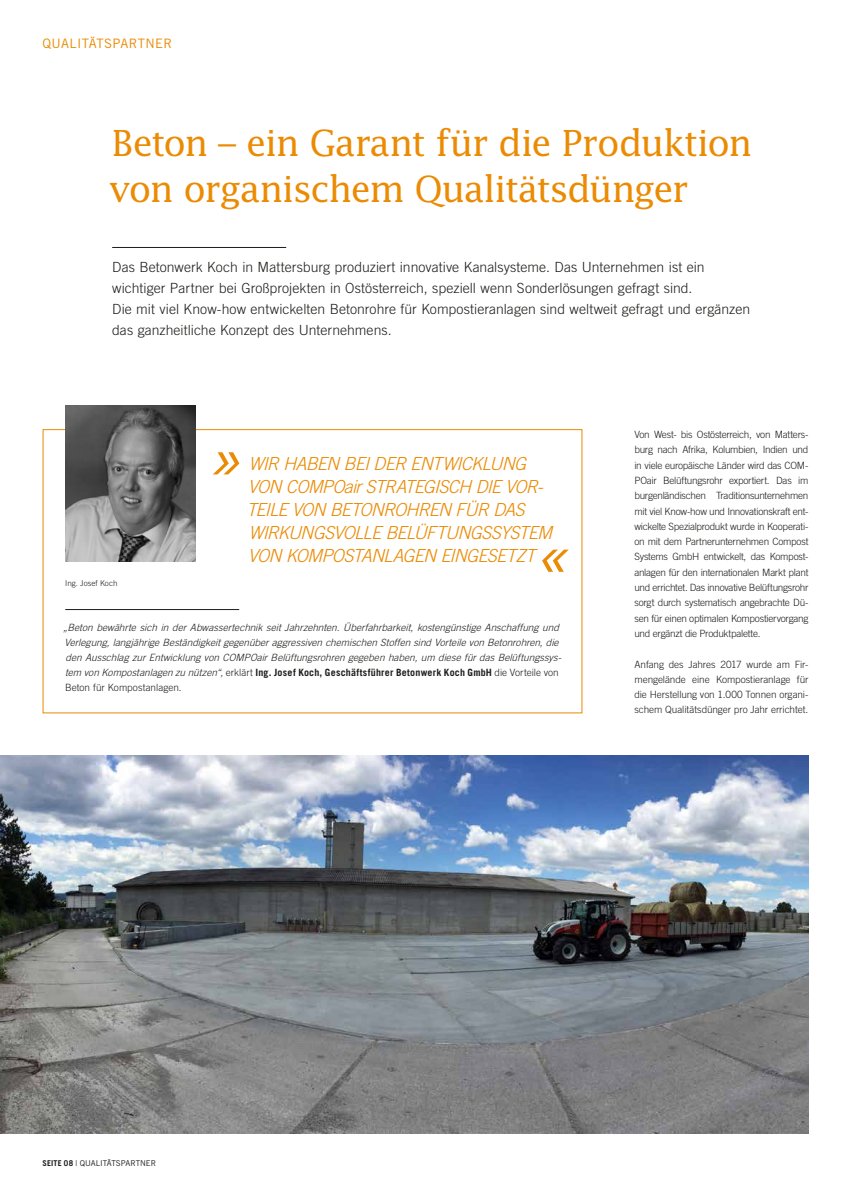
<style>
.page{position:relative;width:851px;height:1191px;background:#fff}
.page>*{position:absolute;margin:0;border:0;box-sizing:border-box;transform-origin:0 0}
.t1{font:36px/46px "Lucida Std";letter-spacing:-.035em;color:#eb8b03}
.t2{font:italic 300 18px/23px "Trade Gothic LT";color:#eb8b03}
.t3{font:300 14px/21px "Trade Gothic LT";letter-spacing:.005em;color:#1d1d1b}
.t4{font:13px "Trade Gothic LT";letter-spacing:.025em;color:#eb8b03}
.t5{font:300 10px/15.3px "Trade Gothic LT";letter-spacing:-.015em;color:#1d1d1b;text-align:justify}
.t6{font:italic 300 10px/15px "Trade Gothic LT";color:#1d1d1b}
.t7{font:8px "Trade Gothic LT";letter-spacing:-.005em;color:#1d1d1b}
.t8{font:300 8px "Trade Gothic LT";color:#1d1d1b}
.s1{font-style:normal}
.s2{font-weight:700;font-style:normal}
.s3{font-weight:700}
</style>
<div class="page">
<hr style="left:112px;top:247px;width:174px;height:1px;background:#1d1d1b">
<img style="left:0;top:755px;width:808px;height:378px">
<svg style="left:213px;top:452px;width:26px;height:22px"></svg>
<hr style="left:65px;top:609px;width:174px;height:1px;background:#1d1d1b">
<img style="left:65px;top:406px;width:131px;height:156px">
<svg style="left:542px;top:549px;width:26px;height:23px"></svg>
<h3 class="t4" style="left:43px;top:35px;width:131px">QUALITÄTSPARTNER</h3>
<h1 class="t1" style="left:109px;top:119px;width:644px">Beton – ein Garant für die Produktion von organischem Qualitätsdünger</h1>
<p class="t3" style="left:112px;top:256px;width:639px">Das Betonwerk Koch in Mattersburg produziert innovative Kanalsysteme. Das Unternehmen ist ein wichtiger Partner bei Großprojekten in Ostösterreich, speziell wenn Sonderlösungen gefragt sind.<br>Die mit viel Know-how entwickelten Betonrohre für Kompostieranlagen sind weltweit gefragt und ergänzen das ganzheitliche Konzept des Unternehmens.</p>
<h2 class="t2" style="left:246px;top:452px;width:312px">WIR HABEN BEIDER ENTWICKLUNG<br>VON COMPOairSTRATEGISCH DIEVOR-<br>TEILEVON BETONROHREN FÜR DAS<br>WIRKUNGSVOLLEBELÜFTUNGSSYSTEM<br>VON KOMPOSTANLAGEN EINGESETZT</h2>
<p class="t8" style="left:65px;top:578px;width:54px">Ing. Josef Koch</p>
<p class="t6" style="left:63px;top:619px;width:502px">„Beton bewährte sich in der Abwassertechnik seit Jahrzehnten. Überfahrbarkeit, kostengünstige Anschaffung und Verlegung,langjährigeBeständigkeitgegenüberaggressiven chemischen Stoffen sind Vorteilevon Betonrohren,die den AusschlagzurEntwicklungvon COMPOairBelüftungsrohren gegeben haben,um diesefürdasBelüftungssys&shy;tem von Kompostanlagen zu nützen“,<span class="s1">erklärt</span> <span class="s2">Ing. Josef Koch, Geschäftsführer Betonwerk Koch GmbH</span> <span class="s1">die Vorteile von Beton für Kompostanlagen.</span></p>
<p class="t5" style="left:634px;top:426px;width:175px">Von West- bis Ostösterreich, von Matters&shy;burg nach Afrika, Kolumbien, Indien und in viele europäische Länder wird das COM-POair Belüftungsrohr exportiert. Das im burgenländischen Traditionsunternehmen mit viel Know-how und Innovationskraft ent&shy;wickelte Spezialprodukt wurde in Kooperati&shy;on mit dem Partnerunternehmen Compost Systems GmbH entwickelt, das Kompost&shy;anlagen für den internationalen Markt plant und errichtet. Das innovative Belüftungsrohr sorgt durch systematisch angebrachte Dü&shy;sen für einen optimalen Kompostiervorgang und ergänzt die Produktpalette.</p>
<p class="t5" style="left:634px;top:656px;width:175px">Anfang des Jahres 2017 wurde am Fir&shy;mengelände eine Kompostieranlage für die Herstellung von 1.000 Tonnen organi&shy;schem Qualitätsdünger pro Jahr errichtet.</p>
<p class="t7" style="left:43px;top:1158px;width:115px"><span class="s3">SEITE 08</span> | QUALITÄTSPARTNER</p>
</div>
